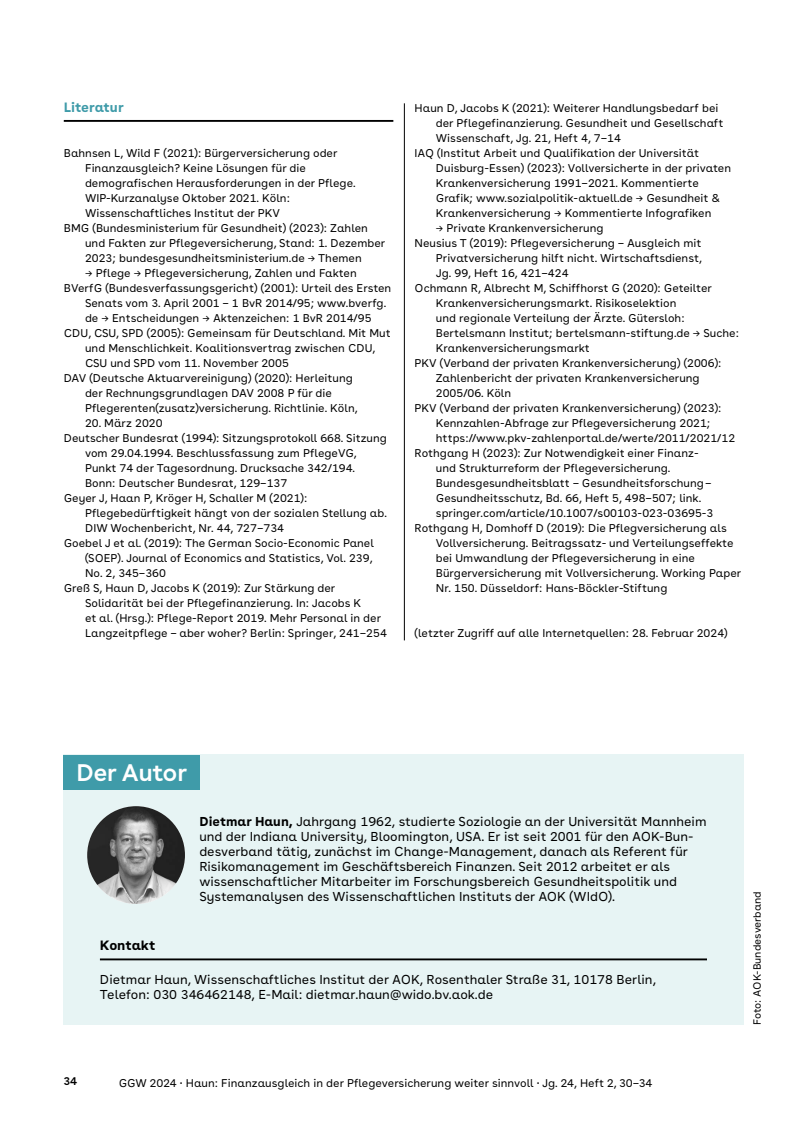
<style>
.page{position:relative;width:808px;height:1127px;background:#fff}
.page>*{position:absolute;margin:0;border:0;box-sizing:border-box;transform-origin:0 0}
.H2_-__Headline_Störer{font:600 24px "AOK Buenos Aires";color:#fff}
.H3_-_Diagramm__Headline_9pt_135{font:700 13.5px "AOK Buenos Aires Text";color:#3f9ba9}
.H3_-_Diagramm__Headline_9pt_135-2{font:700 13.5px "AOK Buenos Aires Text";color:#000}
.Caption_-_Credit_-_Links{font:12.9px/15px "AOK Buenos Aires Text";color:#000}
.P_-_Allgemein__Quellenangabe_Einträge_7_{font:11.25px/15px "AOK Buenos Aires Text";color:#000}
.t1{font:600 11.25px "AOK Buenos Aires Text";color:#000}
.t2{font:10.5px "AOK Buenos Aires Text";color:#000}
.s1{font-weight:700}
</style>
<div class="page">
<div style="left:64px;top:755px;width:680px;height:270px;background:#e7f4f4"></div>
<div style="left:64px;top:755px;width:136px;height:34px;background:#3f9ba9"></div>
<img style="left:87px;top:806px;width:98px;height:98px;border-radius:49px">
<hr style="left:100px;top:958px;width:607px;height:2px;background:#000">
<hr style="left:64px;top:120px;width:329px;height:2px;background:#000">
<hr style="left:404px;top:103px;width:1px;height:537px;background:#000">
<h3 class="H3_-_Diagramm__Headline_9pt_135" style="left:64px;top:95px;width:61px">Literatur</h3>
<p class="P_-_Allgemein__Quellenangabe_Einträge_7_" style="left:85px;top:144px;width:272px;text-indent:-21px">Bahnsen L, Wild F (2021): Bürgerversicherung oder Finanzausgleich? Keine Lösungen für die demografischen Herausforderungen in der Pflege.<br>WIP-Kurzanalyse Oktober 2021. Köln:<br>Wissenschaftliches Institut der PKV</p>
<p class="P_-_Allgemein__Quellenangabe_Einträge_7_" style="left:85px;top:219px;width:302px;text-indent:-21px">BMG (Bundesministerium für Gesundheit) (2023): Zahlen und Fakten zur Pflegeversicherung, Stand: 1. Dezember<br>2023; bundesgesundheitsministerium.de → Themen</p>
<p class="P_-_Allgemein__Quellenangabe_Einträge_7_" style="left:85px;top:264px;width:273px">→ Pflege → Pflegeversicherung, Zahlen und Fakten</p>
<p class="P_-_Allgemein__Quellenangabe_Einträge_7_" style="left:85px;top:279px;width:308px;text-indent:-21px">BVerfG (Bundesverfassungsgericht) (2001): Urteil des Ersten<br>Senats vom 3. April 2001 – 1 BvR 2014/95; www.bverfg. de → Entscheidungen → Aktenzeichen: 1 BvR 2014/95</p>
<p class="P_-_Allgemein__Quellenangabe_Einträge_7_" style="left:85px;top:324px;width:307px;text-indent:-21px">CDU, CSU, SPD (2005): Gemeinsam für Deutschland. Mit Mut und Menschlichkeit. Koalitionsvertrag zwischen CDU,<br>CSU und SPD vom 11. November 2005</p>
<p class="P_-_Allgemein__Quellenangabe_Einträge_7_" style="left:85px;top:369px;width:274px;text-indent:-21px">DAV (Deutsche Aktuarvereinigung) (2020): Herleitung der Rechnungsgrundlagen DAV 2008 P für die<br>Pflegerenten(zusatz)versicherung. Richtlinie. Köln,</p>
<p class="P_-_Allgemein__Quellenangabe_Einträge_7_" style="left:85px;top:414px;width:79px">20. März 2020</p>
<p class="P_-_Allgemein__Quellenangabe_Einträge_7_" style="left:85px;top:429px;width:303px;text-indent:-21px">Deutscher Bundesrat (1994): Sitzungsprotokoll 668. Sitzung vom 29.04.1994. Beschlussfassung zum PflegeVG, Punkt 74 der Tagesordnung. Drucksache 342/194.<br>Bonn: Deutscher Bundesrat, 129–137</p>
<p class="P_-_Allgemein__Quellenangabe_Einträge_7_" style="left:85px;top:489px;width:303px;text-indent:-21px">Geyer J, Haan P, Kröger H, Schaller M (2021):<br>Pflegebedürftigkeit hängt von der sozialen Stellung ab.<br>DIW Wochenbericht, Nr. 44, 727–734</p>
<p class="P_-_Allgemein__Quellenangabe_Einträge_7_" style="left:85px;top:534px;width:290px;text-indent:-21px">Goebel J et al. (2019): The German Socio-Economic Panel (SOEP). Journal of Economics and Statistics, Vol. 239,<br>No. 2, 345–360</p>
<p class="P_-_Allgemein__Quellenangabe_Einträge_7_" style="left:85px;top:579px;width:303px;text-indent:-21px">Greß S, Haun D, Jacobs K (2019): Zur Stärkung der Solidarität bei der Pflegefinanzierung. In: Jacobs K<br>et al. (Hrsg.): Pflege-Report 2019. Mehr Personal in der Langzeitpflege – aber woher? Berlin: Springer, 241–254</p>
<p class="P_-_Allgemein__Quellenangabe_Einträge_7_" style="left:436px;top:99px;width:289px;text-indent:-21px">Haun D, Jacobs K (2021): Weiterer Handlungsbedarf bei der Pflegefinanzierung. Gesundheit und Gesellschaft<br>Wissenschaft, Jg. 21, Heft 4, 7–14</p>
<p class="P_-_Allgemein__Quellenangabe_Einträge_7_" style="left:436px;top:144px;width:297px;text-indent:-21px">IAQ (Institut Arbeit und Qualifikation der Universität Duisburg-Essen) (2023): Vollversicherte in der privaten Krankenversicherung 1991–2021. Kommentierte Grafik; www.sozialpolitik-aktuell.de → Gesundheit &amp; Krankenversicherung → Kommentierte Infografiken</p>
<p class="P_-_Allgemein__Quellenangabe_Einträge_7_" style="left:436px;top:219px;width:169px">→ Private Krankenversicherung</p>
<p class="P_-_Allgemein__Quellenangabe_Einträge_7_" style="left:436px;top:234px;width:268px;text-align:justify;text-indent:-21px">Neusius T (2019): Pflegeversicherung – Ausgleich mit Privatversicherung hilft nicht. Wirtschaftsdienst, Jg. 99, Heft 16, 421–424</p>
<p class="P_-_Allgemein__Quellenangabe_Einträge_7_" style="left:436px;top:279px;width:305px;text-indent:-21px">Ochmann R, Albrecht M, Schiffhorst G (2020): Geteilter Krankenversicherungsmarkt. Risikoselektion<br>und regionale Verteilung der Ärzte. Gütersloh:<br>Bertelsmann Institut; bertelsmann-stiftung.de → Suche:<br>Krankenversicherungsmarkt</p>
<p class="P_-_Allgemein__Quellenangabe_Einträge_7_" style="left:436px;top:354px;width:287px;text-indent:-21px">PKV (Verband der privaten Krankenversicherung) (2006):<br>Zahlenbericht der privaten Krankenversicherung<br>2005/06. Köln</p>
<p class="P_-_Allgemein__Quellenangabe_Einträge_7_" style="left:436px;top:399px;width:301px;text-indent:-21px">PKV (Verband der privaten Krankenversicherung) (2023):<br>Kennzahlen-Abfrage zur Pflegeversicherung 2021; https://www.pkv-zahlenportal.de/werte/2011/2021/12</p>
<p class="P_-_Allgemein__Quellenangabe_Einträge_7_" style="left:436px;top:444px;width:279px;text-indent:-21px">Rothgang H (2023): Zur Notwendigkeit einer Finanz&shy;und Strukturreform der Pflegeversicherung.<br>Bundesgesundheitsblatt – Gesundheitsforschung– Gesundheitsschutz, Bd. 66, Heft 5, 498–507; link. springer.com/article/10.1007/s00103-023-03695-3</p>
<p class="P_-_Allgemein__Quellenangabe_Einträge_7_" style="left:436px;top:519px;width:307px;text-indent:-21px">Rothgang H, Domhoff D (2019): Die Pflegversicherung als Vollversicherung. Beitragssatz- und Verteilungseffekte bei Umwandlung der Pflegeversicherung in eine Bürgerversicherung mit Vollversicherung. Working Paper Nr. 150. Düsseldorf: Hans-Böckler-Stiftung</p>
<p class="P_-_Allgemein__Quellenangabe_Einträge_7_" style="left:415px;top:624px;width:315px">(letzter Zugriff auf alle Internetquellen: 28. Februar 2024)</p>
<h2 class="H2_-__Headline_Störer" style="left:77px;top:752px;width:112px">Der Autor</h2>
<p class="Caption_-_Credit_-_Links" style="left:199px;top:812px;width:509px"><span class="s1">Dietmar Haun,</span> Jahrgang 1962, studierte Soziologie an der Universität Mannheim und der Indiana University, Bloomington, USA. Er ist seit 2001 für den AOK-Bun&shy;desverband tätig, zunächst im Change-Management, danach als Referent für Risikomanagement im Geschäftsbereich Finanzen. Seit 2012 arbeitet er als wissenschaftlicher Mitarbeiter im Forschungsbereich Gesundheitspolitik und Systemanalysen des Wissenschaftlichen Instituts der AOK (WIdO).</p>
<h3 class="H3_-_Diagramm__Headline_9pt_135-2" style="left:100px;top:934px;width:57px">Kontakt</h3>
<p class="Caption_-_Credit_-_Links" style="left:100px;top:970px;width:558px">Dietmar Haun, Wissenschaftliches Institut der AOK, Rosenthaler Straße 31, 10178 Berlin,<br>Telefon: 030 346462148, E-Mail: dietmar.haun@wido.bv.aok.de</p>
<p class="t1" style="left:64px;top:1072px;width:15px">34</p>
<p class="P_-_Allgemein__Quellenangabe_Einträge_7_" style="left:119px;top:1074px;width:535px">GGW 2024 · Haun: Finanzausgleich in der Pflegeversicherung weiter sinnvoll · Jg. 24, Heft 2, 30–34</p>
<p class="t2" style="left:749px;top:1025px;width:135px;rotate:-90deg">Foto: AOK-Bundesverband</p>
</div>
